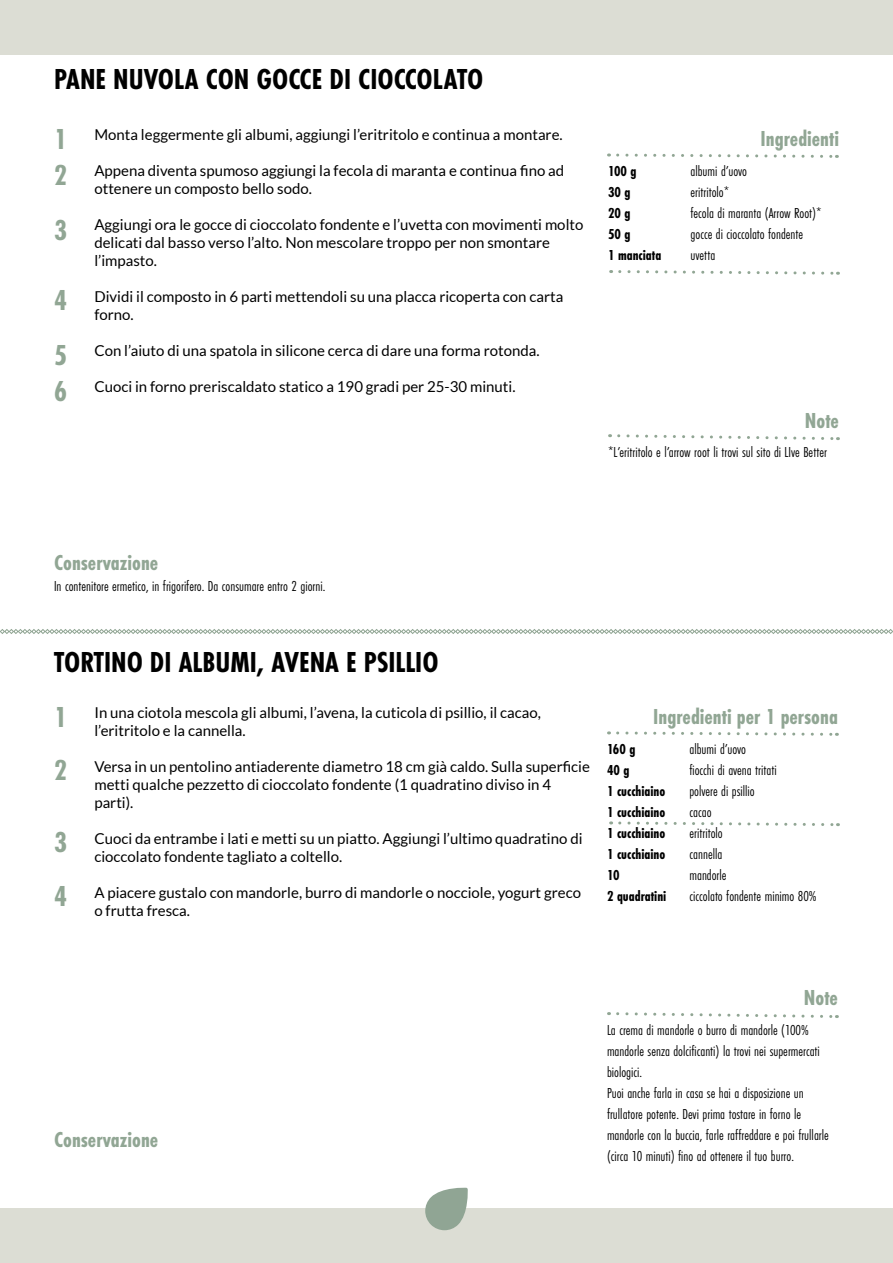
<style>
.page{position:relative;width:893px;height:1263px;background:#fff}
.page>*{position:absolute;margin:0;border:0;box-sizing:border-box;transform-origin:0 0}
.t1{font:700 30px "Futura PT Cond";color:#000}
.t2{font:700 30px/35.7px "Futura PT Cond";color:#91a694}
.t3{font:700 22.5px "Futura PT Cond";color:#91a694}
.t4{font:15px/18px "Lato";color:#000}
.t5{font:15px/21px "Futura PT Cond";color:#000}
.t6{font:700 15px/21px "Futura PT Cond";color:#000}
</style>
<div class="page">
<svg style="left:0;top:629px;width:893px;height:5px"></svg>
<div style="left:0;top:0;width:893px;height:54px;background:#dcddd4"></div>
<div style="left:0;top:1209px;width:893px;height:54px;background:#dcddd4"></div>
<svg style="left:425px;top:1188px;width:43px;height:42px"></svg>
<svg style="left:616px;top:153px;width:221px;height:5px"></svg>
<svg style="left:611px;top:270px;width:227px;height:5px"></svg>
<svg style="left:610px;top:434px;width:228px;height:6px"></svg>
<svg style="left:616px;top:731px;width:221px;height:5px"></svg>
<svg style="left:611px;top:821px;width:227px;height:6px"></svg>
<svg style="left:616px;top:1012px;width:221px;height:6px"></svg>
<h1 class="t1" style="left:54px;top:61px;width:431px">PANE NUVOLA CON GOCCE DI CIOCCOLATO</h1>
<p class="t4" style="left:94px;top:125px;width:470px">Monta leggermente gli albumi, aggiungi l’eritritolo e continua a montare.</p>
<p class="t4" style="left:94px;top:161px;width:471px">Appena diventa spumoso aggiungi la fecola di maranta e continua fino ad ottenere un composto bello sodo.</p>
<p class="t4" style="left:94px;top:215px;width:490px">Aggiungi ora le gocce di cioccolato fondente e l’uvetta con movimenti molto delicati dal basso verso l’alto. Non mescolare troppo per non smontare l’impasto.</p>
<p class="t4" style="left:94px;top:287px;width:470px">Dividi il composto in 6 parti mettendoli su una placca ricoperta con carta forno.</p>
<p class="t4" style="left:94px;top:341px;width:447px">Con l’aiuto di una spatola in silicone cerca di dare una forma rotonda.</p>
<p class="t4" style="left:94px;top:377px;width:423px">Cuoci in forno preriscaldato statico a 190 gradi per 25-30 minuti.</p>
<h1 class="t2" style="left:54px;top:121px;width:14px">1<br>2</h1>
<h1 class="t2" style="left:54px;top:212px;width:14px">3</h1>
<h1 class="t2" style="left:54px;top:272px;width:14px;line-height:55.3px">4<br>5</h1>
<h1 class="t2" style="left:54px;top:374px;width:14px">6</h1>
<p class="t6" style="left:608px;top:161px;width:55px">100 g<br>30 g<br>20 g<br>50 g<br>1 manciata</p>
<h2 class="t3" style="left:760px;top:126px;width:80px">Ingredienti</h2>
<p class="t5" style="left:691px;top:161px;width:133px">albumi d’uovo<br>eritritolo*<br>fecola di maranta (Arrow Root)* gocce di cioccolato fondente uvetta</p>
<h2 class="t3" style="left:805px;top:407px;width:36px">Note</h2>
<p class="t5" style="left:608px;top:441px;width:221px">*L’eritritolo e l’arrow root li trovi sul sito di LIve Better</p>
<h2 class="t3" style="left:54px;top:549px;width:106px">Conservazione</h2>
<p class="t5" style="left:54px;top:576px;width:273px">In contenitore ermetico, in frigorifero. Da consumare entro 2 giorni.</p>
<h1 class="t1" style="left:54px;top:645px;width:386px">TORTINO DI ALBUMI, AVENA E PSILLIO</h1>
<p class="t4" style="left:94px;top:703px;width:448px">In una ciotola mescola gli albumi, l’avena, la cuticola di psillio, il cacao, l’eritritolo e la cannella.</p>
<p class="t4" style="left:94px;top:757px;width:497px">Versa in un pentolino antiaderente diametro 18 cm già caldo. Sulla superficie metti qualche pezzetto di cioccolato fondente (1 quadratino diviso in 4 parti).</p>
<p class="t4" style="left:94px;top:829px;width:490px">Cuoci da entrambe i lati e metti su un piatto. Aggiungi l’ultimo quadratino di cioccolato fondente tagliato a coltello.</p>
<p class="t4" style="left:94px;top:883px;width:488px">A piacere gustalo con mandorle, burro di mandorle o nocciole, yogurt greco o frutta fresca.</p>
<h1 class="t2" style="left:54px;top:690px;width:14px;line-height:53.1px">1<br>2</h1>
<h1 class="t2" style="left:54px;top:815px;width:14px;line-height:53.8px">3<br>4</h1>
<h2 class="t3" style="left:653px;top:703px;width:186px">Ingredienti per 1 persona</h2>
<p class="t5" style="left:689px;top:738px;width:129px">albumi d’uovo<br>fiocchi di avena tritati<br>polvere di psillio<br>cacao<br>eritritolo<br>cannella<br>mandorle<br>ciccolato fondente minimo 80%</p>
<p class="t6" style="left:607px;top:738px;width:61px">160 g<br>40 g<br>1 cucchiaino<br>1 cucchiaino<br>1 cucchiaino<br>1 cucchiaino<br>10<br>2 quadratini</p>
<h2 class="t3" style="left:54px;top:1126px;width:106px">Conservazione</h2>
<h2 class="t3" style="left:804px;top:985px;width:36px">Note</h2>
<p class="t5" style="left:607px;top:1019px;width:223px">La crema di mandorle o burro di mandorle (100% mandorle senza dolcificanti) la trovi nei supermercati biologici.<br>Puoi anche farla in casa se hai a disposizione un frullatore potente. Devi prima tostare in forno le mandorle con la buccia, farle raffreddare e poi frullarle (circa 10 minuti) fino ad ottenere il tuo burro.</p>
</div>
